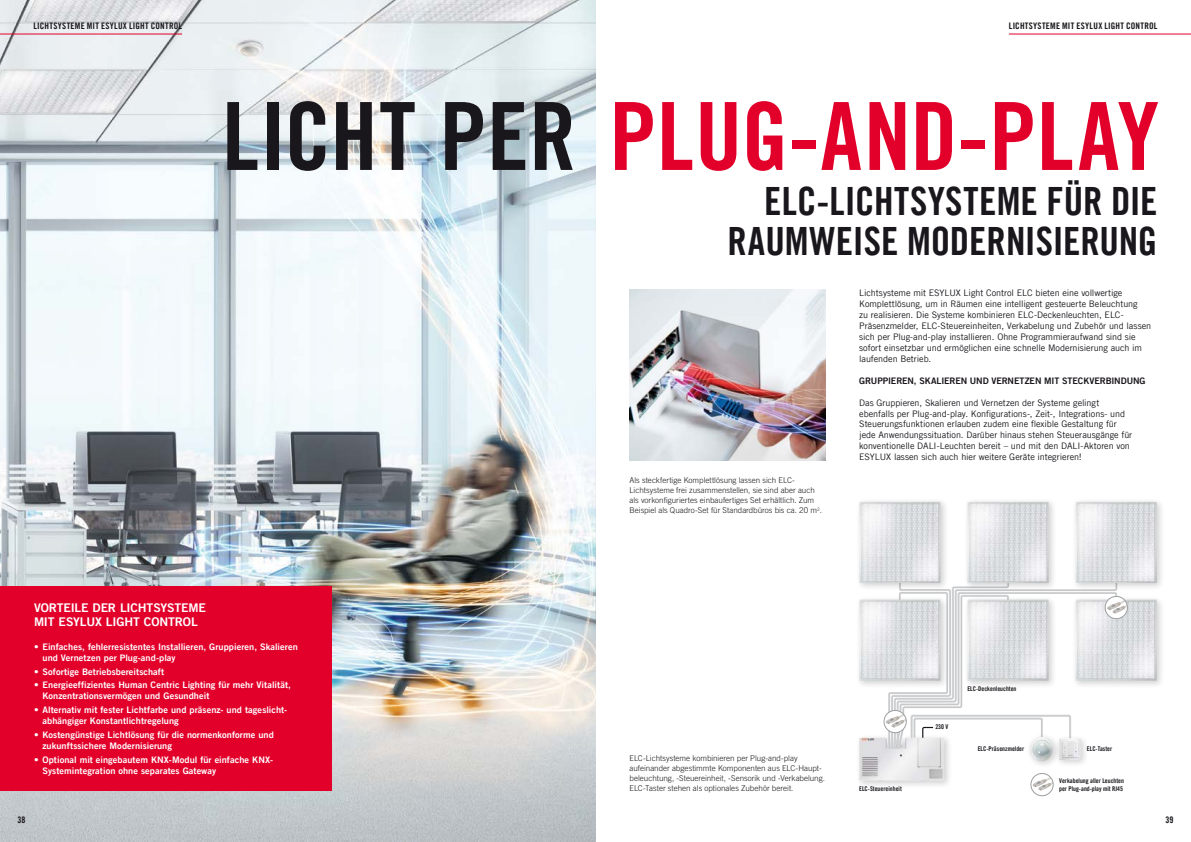
<style>
.page{position:relative;width:1191px;height:842px;background:#fff}
.page>*{position:absolute;margin:0;border:0;box-sizing:border-box;transform-origin:0 0}
.t1{font:94px "Trade Gothic LT Com Bd Cn 20";letter-spacing:.005em;color:#e2002b}
.t2{font:39px/39.7px "Trade Gothic LT Com Bd Cn 20";color:#1a171c;text-align:right}
.t3{font:12px/14px "Trade Gothic LT Com Bd 2";letter-spacing:-.01em;color:#fff}
.t4{font:9px/11px "Trade Gothic LT Com";letter-spacing:-.005em;color:#1a171c}
.t5{font:9px/11px "Trade Gothic LT Com Bd 2";letter-spacing:.005em;color:#fff}
.t6{font:9px "Trade Gothic LT Com Bd Cn 20";letter-spacing:.03em;color:#1a171c}
.t7{font:9px "Trade Gothic LT Com Bd 2";letter-spacing:-.015em;color:#1a171c}
.t8{font:300 8px/10px "Trade Gothic LT Com";color:#1a171c}
.t9{font:6.5px/8px "Trade Gothic LT Com Bd Cn 20";color:#1a171c}
.s1{color:#1a171c}
</style>
<div class="page">
<img style="left:0;top:0;width:595px;height:842px">
<img style="left:629px;top:289px;width:196px;height:171px">
<hr style="left:0;top:34px;width:182px;height:1px;background:#e2002b">
<hr style="left:1009px;top:34px;width:182px;height:1px;background:#e2002b">
<div style="left:0;top:587px;width:332px;height:204px;background:#e2002b"></div>
<svg style="left:1031px;top:773px;width:22px;height:23px"></svg>
<img style="left:1032px;top:777px;width:19px;height:10px">
<img style="left:1038px;top:782px;width:15px;height:9px">
<div style="left:1030px;top:773px;width:23px;height:23px;border:1px solid #9c9e9f;border-radius:50%"></div>
<div style="left:855px;top:734px;width:97px;height:54px;background:#1a171c;opacity:.2"></div>
<img style="left:859px;top:738px;width:85px;height:43px">
<div style="left:855px;top:498px;width:93px;height:93px;background:#1a171c;opacity:.2"></div>
<img style="left:859px;top:502px;width:81px;height:81px">
<div style="left:855px;top:595px;width:93px;height:94px;background:#1a171c;opacity:.2"></div>
<img style="left:859px;top:599px;width:28px;height:82px">
<div style="left:963px;top:498px;width:93px;height:93px;background:#1a171c;opacity:.2"></div>
<img style="left:967px;top:502px;width:81px;height:67px">
<div style="left:1071px;top:498px;width:93px;height:93px;background:#1a171c;opacity:.2"></div>
<img style="left:1075px;top:502px;width:82px;height:81px">
<div style="left:1071px;top:595px;width:93px;height:94px;background:#1a171c;opacity:.2"></div>
<img style="left:1118px;top:599px;width:39px;height:82px">
<svg style="left:1105px;top:596px;width:22px;height:23px"></svg>
<img style="left:1118px;top:600px;width:7px;height:5px">
<img style="left:1118px;top:605px;width:9px;height:9px">
<div style="left:1105px;top:596px;width:22px;height:23px;border:1px solid #9c9e9f;border-radius:50%"></div>
<div style="left:883px;top:710px;width:23px;height:23px;border:1px solid #9c9e9f;border-radius:50%"></div>
<div style="left:1055px;top:734px;width:34px;height:34px;background:#1a171c;opacity:.2"></div>
<img style="left:1062px;top:758px;width:19px;height:2px">
<svg style="left:887px;top:569px;width:231px;height:189px"></svg>
<div style="left:1026px;top:733px;width:36px;height:36px;background:#1a171c;opacity:.2"></div>
<img style="left:1030px;top:737px;width:24px;height:24px">
<p class="t6" style="left:33px;top:20px;width:150px">LICHTSYSTEME MIT ESYLUX LIGHT CONTROL</p>
<p class="t6" style="left:1008px;top:20px;width:150px">LICHTSYSTEME MIT ESYLUX LIGHT CONTROL</p>
<h1 class="t1" style="left:222px;top:79px;width:938px"><span class="s1">LICHT PER</span> PLUG-AND-PLAY</h1>
<h2 class="t2" style="left:727px;top:181px;width:431px">ELC-LICHTSYSTEME FÜR DIE<br>RAUMWEISE MODERNISIERUNG</h2>
<h3 class="t3" style="left:34px;top:601px;width:173px">VORTEILE DER LICHTSYSTEME<br>MIT ESYLUX LIGHT CONTROL</h3>
<p class="t5" style="left:43px;top:641px;width:257px;text-indent:-9px">• Einfaches, fehlerresistentes Installieren, Gruppieren, Skalieren und Vernetzen per Plug-and-play</p>
<p class="t5" style="left:34px;top:666px;width:132px">• Sofortige Betriebsbereitschaft</p>
<p class="t5" style="left:43px;top:679px;width:250px;text-indent:-9px">• Energieeffizientes Human Centric Lighting für mehr Vitalität,<br>Konzentrationsvermögen und Gesundheit</p>
<p class="t5" style="left:43px;top:704px;width:245px;text-indent:-9px">• Alternativ mit fester Lichtfarbe und präsenz- und tageslicht&shy;abhängiger Konstantlichtregelung</p>
<p class="t5" style="left:43px;top:729px;width:233px;text-indent:-9px">• Kostengünstige Lichtlösung für die normenkonforme und zukunftssichere Modernisierung</p>
<p class="t5" style="left:43px;top:754px;width:232px;text-indent:-9px">• Optional mit eingebautem KNX-Modul für einfache KNX-<br>Systemintegration ohne separates Gateway</p>
<p class="t8" style="left:629px;top:475px;width:194px">Als steckfertige Komplettlösung lassen sich ELC-Lichtsysteme frei zusammenstellen, sie sind aber auch als vorkonfiguriertes einbaufertiges Set erhältlich. Zum Beispiel als Quadro-Set für Standardbüros bis ca. 20 m<sup>2</sup>.</p>
<p class="t4" style="left:859px;top:287px;width:293px">Lichtsysteme mit ESYLUX Light Control ELC bieten eine vollwertige Komplettlösung, um in Räumen eine intelligent gesteuerte Beleuchtung<br>zu realisieren. Die Systeme kombinieren ELC-Deckenleuchten, ELC-Präsenzmelder, ELC-Steuereinheiten, Verkabelung und Zubehör und lassen sich per Plug-and-play installieren. Ohne Programmieraufwand sind sie sofort einsetzbar und ermöglichen eine schnelle Modernisierung auch im laufenden Betrieb.</p>
<p class="t7" style="left:859px;top:375px;width:288px">GRUPPIEREN, SKALIEREN UND VERNETZEN MIT STECKVERBINDUNG</p>
<p class="t4" style="left:859px;top:397px;width:274px">Das Gruppieren, Skalieren und Vernetzen der Systeme gelingt ebenfalls per Plug-and-play. Konfigurations-, Zeit-, Integrations- und Steuerungsfunktionen erlauben zudem eine flexible Gestaltung für jede Anwendungssituation. Darüber hinaus stehen Steuerausgänge für konventionelle DALI-Leuchten bereit – und mit den DALI-Aktoren von ESYLUX lassen sich auch hier weitere Geräte integrieren!</p>
<p class="t8" style="left:629px;top:753px;width:197px">ELC-Lichtsysteme kombinieren per Plug-and-play aufeinander abgestimmte Komponenten aus ELC-Haupt&shy;beleuchtung, -Steuereinheit, -Sensorik und -Verkabelung.<br>ELC-Taster stehen als optionales Zubehör bereit.</p>
<p class="t9" style="left:859px;top:784px;width:44px">ELC-Steuereinheit</p>
<p class="t9" style="left:935px;top:723px;width:14px">230 V</p>
<p class="t9" style="left:967px;top:685px;width:51px">ELC-Deckenleuchten</p>
<p class="t9" style="left:977px;top:745px;width:48px">ELC-Präsenzmelder</p>
<p class="t9" style="left:1087px;top:745px;width:27px">ELC-Taster</p>
<p class="t9" style="left:1059px;top:776px;width:66px">Verkabelung aller Leuchten per Plug-and-play mit RJ45</p>
<p class="t6" style="left:18px;top:814px;width:9px">38</p>
<p class="t6" style="left:1165px;top:814px;width:9px">39</p>
</div>
